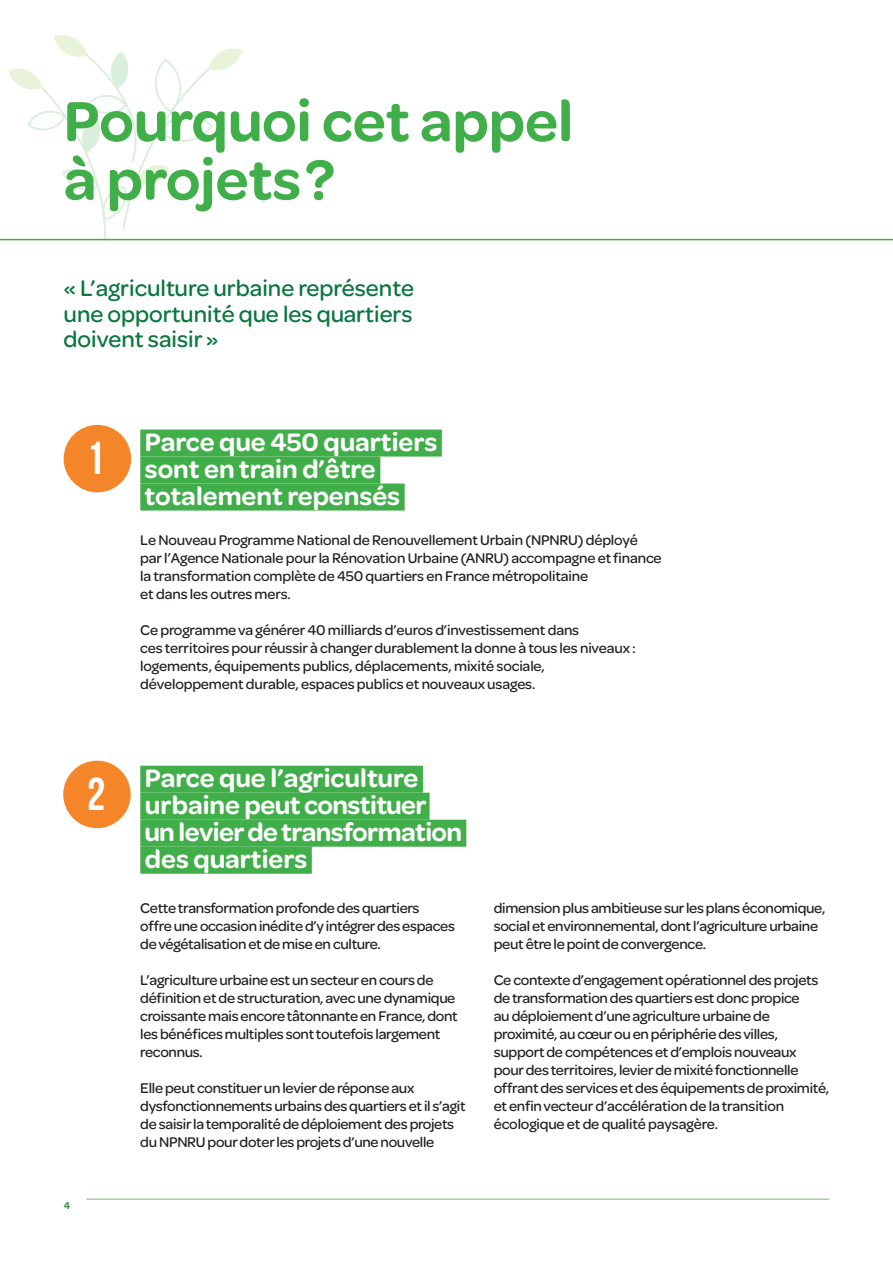
<style>
.page{position:relative;width:893px;height:1263px;background:#fff}
.page>*{position:absolute;margin:0;border:0;box-sizing:border-box;transform-origin:0 0}
.t1{font:600 60px "Omnes";color:#40ae49}
.t2{font:700 46.05px "Bebas Neue";color:#fff}
.t3{font:600 27px/27px "Omnes";letter-spacing:-.02em;color:#fff}
.t4{font:600 27px/27px "Omnes";color:#fff}
.t5{font:500 24px/25.5px "Omnes";color:#0a7640;text-align:justify}
.t6{font:500 15px/18px "Omnes";letter-spacing:-.02em;color:#231f20}
.t7{font:600 10.5px "Omnes";color:#31923c}
</style>
<div class="page">
<hr style="left:86px;top:1198px;width:743px;height:2px;background:#a3cf9a">
<svg style="left:8px;top:35px;width:234px;height:206px"></svg>
<hr style="left:0;top:239px;width:893px;height:1px;background:#40ae49">
<div style="left:64px;top:425px;width:67px;height:67px;background:#f58529;border-radius:50%"></div>
<div style="left:63px;top:761px;width:68px;height:67px;background:#f58529;border-radius:50%"></div>
<div style="left:140px;top:429px;width:302px;height:27px;background:#40ae49"></div>
<div style="left:140px;top:456px;width:240px;height:27px;background:#40ae49"></div>
<div style="left:140px;top:483px;width:265px;height:27px;background:#40ae49"></div>
<div style="left:140px;top:766px;width:283px;height:27px;background:#40ae49"></div>
<div style="left:140px;top:793px;width:290px;height:27px;background:#40ae49"></div>
<div style="left:140px;top:820px;width:326px;height:27px;background:#40ae49"></div>
<div style="left:140px;top:847px;width:172px;height:27px;background:#40ae49"></div>
<p class="t1" style="left:64px;top:79px;width:511px">Pourquoi cet appel</p>
<p class="t1" style="left:64px;top:138px;width:273px">à projets ?</p>
<p class="t5" style="left:64px;top:274px;width:352px">« L’agriculture urbaine représente une opportunité que les quartiers doivent saisir »</p>
<p class="t2" style="left:86px;top:433px;width:20px">1</p>
<p class="t2" style="left:87px;top:769px;width:20px">2</p>
<p class="t7" style="left:64px;top:1198px;width:8px">4</p>
<p class="t4" style="left:144px;top:426px;width:294px">Parce que 450 quartiers sont en train d’être totalement repensés</p>
<p class="t6" style="left:140px;top:530px;width:523px">Le Nouveau Programme National de Renouvellement Urbain (NPNRU) déployé par l’Agence Nationale pour la Rénovation Urbaine (ANRU) accompagne et finance la transformation complète de 450 quartiers en France métropolitaine<br>et dans les outres mers.</p>
<p class="t6" style="left:140px;top:620px;width:497px">Ce programme va générer 40 milliards d’euros d’investissement dans<br>ces territoires pour réussir à changer durablement la donne à tous les niveaux : logements, équipements publics, déplacements, mixité sociale, développement durable, espaces publics et nouveaux usages.</p>
<p class="t3" style="left:144px;top:762px;width:319px">Parce que l’agriculture urbaine peut constituer un levier de transformation des quartiers</p>
<p class="t6" style="left:140px;top:898px;width:316px">Cette transformation profonde des quartiers<br>offre une occasion inédite d’y intégrer des espaces de végétalisation et de mise en culture.</p>
<p class="t6" style="left:140px;top:970px;width:319px">L’agriculture urbaine est un secteur en cours de définition et de structuration, avec une dynamique croissante mais encore tâtonnante en France, dont les bénéfices multiples sont toutefois largement reconnus.</p>
<p class="t6" style="left:140px;top:1078px;width:327px">Elle peut constituer un levier de réponse aux dysfonctionnements urbains des quartiers et il s’agit de saisir la temporalité de déploiement des projets du NPNRU pour doter les projets d’une nouvelle</p>
<p class="t6" style="left:494px;top:898px;width:333px">dimension plus ambitieuse sur les plans économique, social et environnemental, dont l’agriculture urbaine peut être le point de convergence.</p>
<p class="t6" style="left:494px;top:970px;width:337px">Ce contexte d’engagement opérationnel des projets de transformation des quartiers est donc propice<br>au déploiement d’une agriculture urbaine de proximité, au cœur ou en périphérie des villes, support de compétences et d’emplois nouveaux pour des territoires, levier de mixité fonctionnelle offrant des services et des équipements de proximité, et enfin vecteur d’accélération de la transition écologique et de qualité paysagère.</p>
</div>
